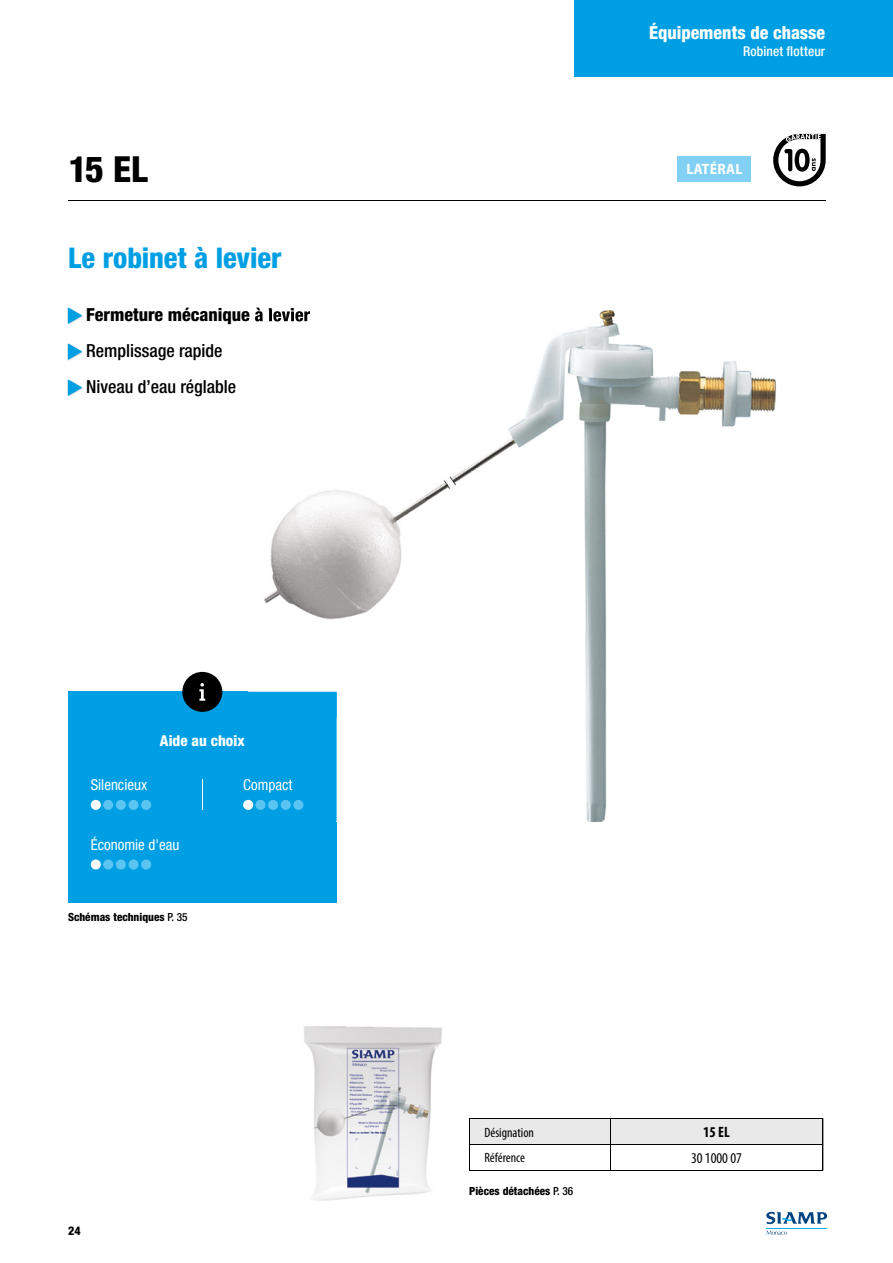
<style>
.page{position:relative;width:893px;height:1263px;background:#fff}
.page>*{position:absolute;margin:0;border:0;box-sizing:border-box;transform-origin:0 0}
.t1{font:800 condensed 36px "Helvetica Neue LT Std";color:#000}
.t2{font:800 condensed 28.5px "Helvetica Neue LT Std";letter-spacing:-.005em;color:#009fe3}
.t3{font:500 condensed 18px/36px "Helvetica Neue LT Std";color:#000}
.t4{font:800 condensed 18px "Helvetica Neue LT Std";color:#000}
.t5{font:800 condensed 18px "Helvetica Neue LT Std";color:#fff}
.t6{font:condensed 15px "Helvetica Neue LT Std";color:#fff}
.t7{font:800 condensed 15px "Helvetica Neue LT Std";letter-spacing:.005em;color:#fff}
.t8{font:condensed 15px "Myriad Pro";color:#000}
.t9{font:700 semi-condensed 15px "Myriad Pro";letter-spacing:.02em;color:#fff}
.t10{font:700 condensed 15px "Myriad Pro";color:#000}
.t11{font:condensed 13.5px "Myriad Pro";color:#000}
.t12{font:500 condensed 13.5px "Helvetica Neue LT Std";letter-spacing:.01em;color:#fff}
.t13{font:800 condensed 12px "Helvetica Neue LT Std";color:#000}
.t14{font:800 condensed 11.25px "Helvetica Neue LT Std";color:#000}
.s1{font-weight:500}
</style>
<div class="page">
<svg style="left:766px;top:1211px;width:62px;height:24px"></svg>
<hr style="left:766px;top:1228px;width:61px;height:1px;background:#00ace9">
<hr style="left:68px;top:200px;width:757px;height:1px;background:#000">
<div style="left:575px;top:0;width:318px;height:77px;background:#009fe3"></div>
<svg style="left:773px;top:134px;width:53px;height:52px"></svg>
<img style="left:67px;top:307px;width:16px;height:18px">
<svg style="left:68px;top:308px;width:14px;height:16px"></svg>
<img style="left:67px;top:343px;width:16px;height:18px">
<svg style="left:68px;top:344px;width:14px;height:16px"></svg>
<img style="left:67px;top:379px;width:16px;height:18px">
<svg style="left:68px;top:380px;width:14px;height:16px"></svg>
<div style="left:68px;top:692px;width:269px;height:211px;background:#009fe3"></div>
<div style="left:91px;top:800px;width:10px;height:10px;background:#fff;border-radius:50%"></div>
<div style="left:103px;top:800px;width:10px;height:10px;background:#5bc5f2;border-radius:50%"></div>
<div style="left:116px;top:800px;width:10px;height:10px;background:#5bc5f2;border-radius:50%"></div>
<div style="left:128px;top:800px;width:11px;height:10px;background:#5bc5f2;border-radius:50%"></div>
<div style="left:141px;top:800px;width:10px;height:10px;background:#5bc5f2;border-radius:50%"></div>
<div style="left:243px;top:800px;width:10px;height:10px;background:#fff;border-radius:50%"></div>
<div style="left:91px;top:859px;width:10px;height:10px;background:#fff;border-radius:50%"></div>
<div style="left:103px;top:859px;width:10px;height:10px;background:#5bc5f2;border-radius:50%"></div>
<div style="left:116px;top:859px;width:10px;height:10px;background:#5bc5f2;border-radius:50%"></div>
<div style="left:128px;top:859px;width:11px;height:10px;background:#5bc5f2;border-radius:50%"></div>
<div style="left:141px;top:859px;width:10px;height:10px;background:#5bc5f2;border-radius:50%"></div>
<hr style="left:202px;top:779px;width:1px;height:31px;background:#fff">
<div style="left:182px;top:672px;width:40px;height:40px;background:#000;border-radius:50%"></div>
<svg style="left:199px;top:683px;width:6px;height:18px"></svg>
<img style="left:248px;top:348px;width:299px;height:344px">
<img style="left:547px;top:310px;width:229px;height:511px">
<img style="left:547px;top:719px;width:1px;height:102px">
<img style="left:248px;top:310px;width:62px;height:12px">
<img style="left:248px;top:692px;width:89px;height:129px">
<svg style="left:248px;top:800px;width:55px;height:10px"></svg>
<img style="left:248px;top:779px;width:44px;height:14px">
<img style="left:304px;top:1026px;width:166px;height:175px">
<hr style="left:470px;top:1170px;width:140px;height:1px;background:#000">
<hr style="left:610px;top:1170px;width:213px;height:1px;background:#000">
<svg style="left:469px;top:1118px;width:355px;height:52px"></svg>
<div style="left:678px;top:156px;width:73px;height:25px;background:#83d0f5"></div>
<h1 class="t1" style="left:68px;top:147px;width:81px">15 EL</h1>
<h2 class="t2" style="left:68px;top:240px;width:215px">Le robinet à levier</h2>
<h3 class="t4" style="left:86px;top:304px;width:226px">Fermeture mécanique à levier</h3>
<h3 class="t3" style="left:86px;top:333px;width:152px">Remplissage rapide<br>Niveau d’eau réglable</h3>
<h3 class="t7" style="left:160px;top:732px;width:86px">Aide au choix</h3>
<h3 class="t6" style="left:91px;top:776px;width:58px">Silencieux</h3>
<h3 class="t6" style="left:91px;top:836px;width:90px">Économie d'eau</h3>
<p class="t14" style="left:68px;top:910px;width:121px">Schémas techniques <span class="s1">P. 35</span></p>
<p class="t13" style="left:68px;top:1223px;width:14px">24</p>
<h3 class="t5" style="left:649px;top:22px;width:177px">Équipements de chasse</h3>
<p class="t12" style="left:743px;top:44px;width:84px">Robinet flotteur</p>
<h3 class="t9" style="left:686px;top:161px;width:58px">LATÉRAL</h3>
<p class="t11" style="left:484px;top:1125px;width:51px">Désignation</p>
<h3 class="t10" style="left:703px;top:1124px;width:28px">15 EL</h3>
<p class="t11" style="left:484px;top:1150px;width:42px">Référence</p>
<h3 class="t8" style="left:691px;top:1150px;width:52px">30 1000 07</h3>
<p class="t14" style="left:469px;top:1184px;width:106px">Pièces détachées <span class="s1">P. 36</span></p>
</div>
